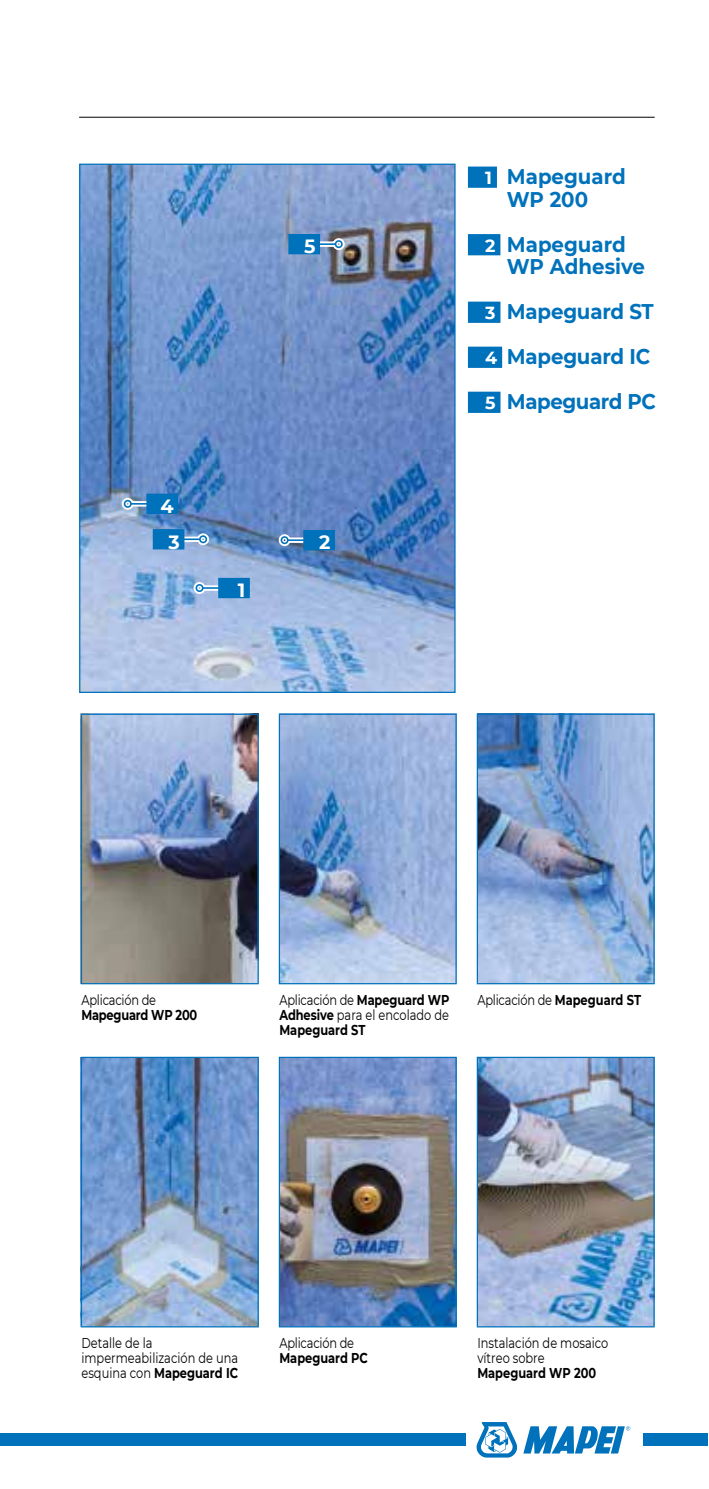
<style>
.page{position:relative;width:709px;height:1489px;background:#fff}
.page>*{position:absolute;margin:0;border:0;box-sizing:border-box;transform-origin:0 0}
.t1{font:700 21.25px/22.5px "Montserrat";letter-spacing:-.01em;color:#0072bb;scale:.93 1}
.t2{font:700 19.25px "Montserrat";color:#fff}
.t3{font:14.25px/15px "Montserrat";color:#000;scale:.8 1}
.t4{font:700 14.25px/15px "Montserrat";color:#000;text-align:justify;scale:.8 1}
.t5{font:14.25px "Montserrat";letter-spacing:-.02em;color:#000;scale:.8 1}
.t6{font:700 14.25px "Montserrat";letter-spacing:-.02em;color:#000;scale:.8 1}
.s1{font-size:17.5px}
.s2{font-weight:400}
.s3{font-weight:700}
</style>
<div class="page">
<img style="left:82px;top:714px;width:175px;height:269px">
<img style="left:280px;top:714px;width:175px;height:269px">
<img style="left:478px;top:714px;width:175px;height:269px">
<svg style="left:523px;top:1426px;width:107px;height:27px"></svg>
<svg style="left:476px;top:1422px;width:41px;height:35px"></svg>
<div style="left:643px;top:1433px;width:65px;height:13px;background:#0072bb"></div>
<div style="left:0;top:1433px;width:465px;height:13px;background:#0072bb"></div>
<div style="left:468px;top:166px;width:29px;height:22px;background:#0072bb"></div>
<div style="left:468px;top:234px;width:32px;height:21px;background:#0072bb"></div>
<div style="left:468px;top:301px;width:32px;height:22px;background:#0072bb"></div>
<div style="left:468px;top:346px;width:34px;height:22px;background:#0072bb"></div>
<div style="left:468px;top:391px;width:32px;height:22px;background:#0072bb"></div>
<img style="left:81px;top:983px;width:573px;height:345px">
<hr style="left:81px;top:713px;width:178px;height:1px;background:#0072bb">
<hr style="left:81px;top:714px;width:1px;height:269px;background:#0072bb">
<hr style="left:257px;top:714px;width:2px;height:269px;background:#0072bb">
<hr style="left:81px;top:983px;width:178px;height:1px;background:#0072bb">
<hr style="left:279px;top:713px;width:178px;height:1px;background:#0072bb">
<hr style="left:279px;top:714px;width:1px;height:269px;background:#0072bb">
<hr style="left:455px;top:714px;width:2px;height:269px;background:#0072bb">
<hr style="left:279px;top:983px;width:178px;height:1px;background:#0072bb">
<hr style="left:477px;top:713px;width:177px;height:1px;background:#0072bb">
<hr style="left:477px;top:714px;width:1px;height:269px;background:#0072bb">
<hr style="left:653px;top:714px;width:1px;height:269px;background:#0072bb">
<hr style="left:477px;top:983px;width:177px;height:1px;background:#0072bb">
<hr style="left:81px;top:1056px;width:178px;height:1px;background:#0072bb">
<hr style="left:81px;top:1057px;width:1px;height:268px;background:#0072bb">
<hr style="left:257px;top:1057px;width:2px;height:268px;background:#0072bb">
<hr style="left:81px;top:1325px;width:178px;height:2px;background:#0072bb">
<hr style="left:279px;top:1056px;width:178px;height:1px;background:#0072bb">
<hr style="left:279px;top:1057px;width:1px;height:268px;background:#0072bb">
<hr style="left:455px;top:1057px;width:2px;height:268px;background:#0072bb">
<hr style="left:279px;top:1325px;width:178px;height:2px;background:#0072bb">
<hr style="left:477px;top:1056px;width:177px;height:1px;background:#0072bb">
<hr style="left:477px;top:1057px;width:1px;height:268px;background:#0072bb">
<hr style="left:653px;top:1057px;width:1px;height:268px;background:#0072bb">
<hr style="left:477px;top:1325px;width:177px;height:2px;background:#0072bb">
<img style="left:81px;top:166px;width:372px;height:525px">
<svg style="left:192px;top:578px;width:58px;height:20px"></svg>
<svg style="left:277px;top:530px;width:58px;height:20px"></svg>
<svg style="left:153px;top:529px;width:57px;height:20px"></svg>
<svg style="left:288px;top:234px;width:58px;height:20px"></svg>
<svg style="left:121px;top:493px;width:57px;height:21px"></svg>
<hr style="left:79px;top:117px;width:575px;height:1px;background:#000">
<h2 class="t2" style="left:160px;top:492px;width:15px">4</h2>
<h2 class="t2" style="left:304px;top:233px;width:13px">5</h2>
<h2 class="t2" style="left:169px;top:528px;width:13px">3</h2>
<h2 class="t2" style="left:319px;top:528px;width:13px">2</h2>
<h2 class="t2" style="left:238px;top:576px;width:9px">1</h2>
<h1 class="t1" style="left:507px;top:164px;width:129px;text-indent:-22px"><span class="s1">1</span> Mapeguard<br>WP 200</h1>
<h1 class="t1" style="left:507px;top:232px;width:150px;text-indent:-22px"><span class="s1">2</span> Mapeguard<br>WP Adhesive</h1>
<h1 class="t1" style="left:485px;top:288px;width:185px;line-height:45px"><span class="s1">3</span> Mapeguard ST<br><span class="s1">4</span> Mapeguard IC<br><span class="s1">5</span> Mapeguard PC</h1>
<p class="t5" style="left:81px;top:989px;width:95px">Aplicación de</p>
<p class="t6" style="left:81px;top:1004px;width:146px">Mapeguard WP 200</p>
<p class="t4" style="left:279px;top:991px;width:214px"><span class="s2">Aplicación de</span> Mapeguard WP Adhesive <span class="s2">para el encolado de </span>Mapeguard ST</p>
<p class="t5" style="left:477px;top:989px;width:206px">Aplicación de <span class="s3">Mapeguard ST</span></p>
<p class="t3" style="left:81px;top:1334px;width:197px">Detalle de la impermeabilización de una esquina con <span class="s3">Mapeguard IC</span></p>
<p class="t5" style="left:279px;top:1332px;width:95px">Aplicación de</p>
<p class="t4" style="left:279px;top:1349px;width:112px">Mapeguard PC</p>
<p class="t3" style="left:477px;top:1334px;width:165px">Instalación de mosaico vítreo sobre</p>
<p class="t4" style="left:477px;top:1364px;width:150px">Mapeguard WP 200</p>
</div>
